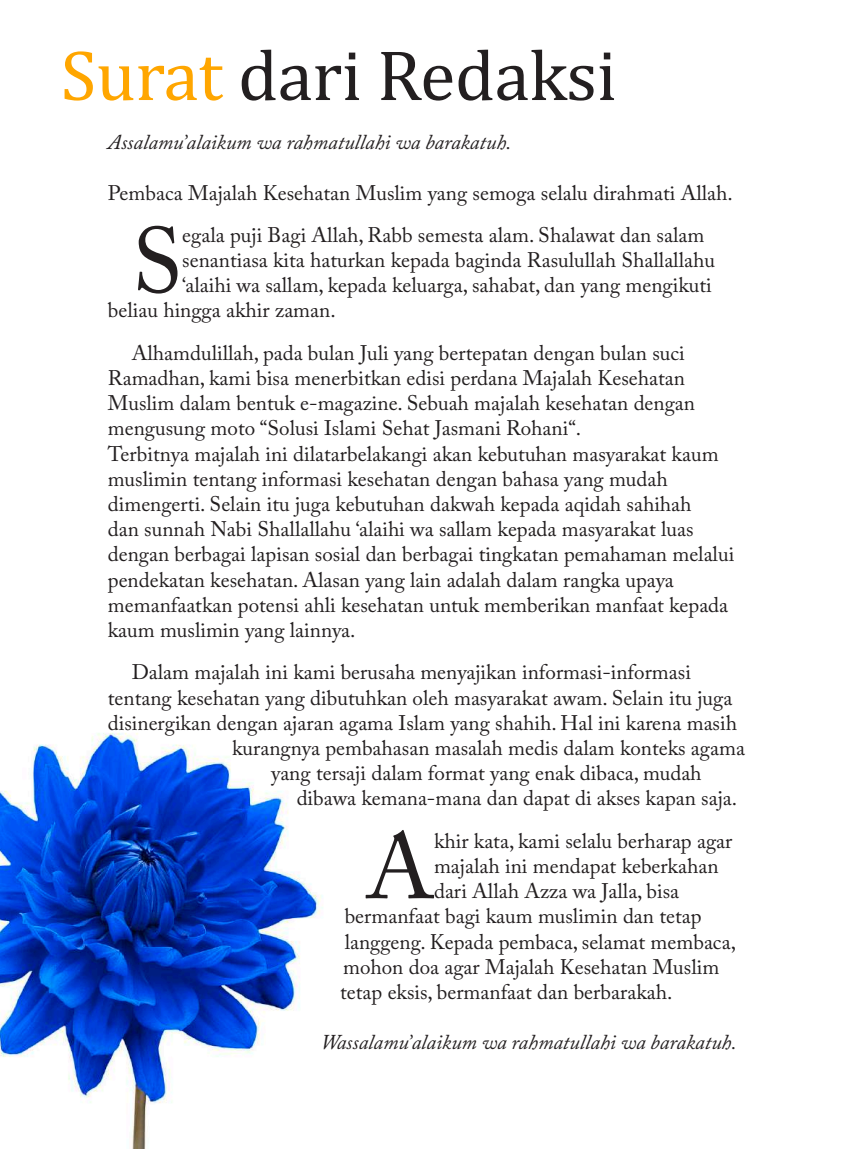
<style>
.page{position:relative;width:851px;height:1149px;background:#fff}
.page>*{position:absolute;margin:0;border:0;box-sizing:border-box;transform-origin:0 0}
.t1{font:91.95px "Adobe Caslon Pro";color:#231f20}
.t2{font:72px "Cambria";letter-spacing:-.005em;color:#231f20}
.t3{font:21px/25.2px "Adobe Caslon Pro";color:#231f20}
.t4{font:italic 21px "Adobe Caslon Pro";color:#231f20}
.s1{color:#ffa600}
</style>
<div class="page">
<img style="left:0;top:733px;width:323px;height:415px">
<h2 class="t2" style="left:61px;top:33px;width:557px"><span class="s1">Surat</span> dari Redaksi</h2>
<p class="t4" style="left:108px;top:129px;width:405px">Assalamu’alaikum wa rahmatullahi wa barakatuh.</p>
<p class="t3" style="left:108px;top:180px;width:626px">Pembaca Majalah Kesehatan Muslim yang semoga selalu dirahmati Allah.</p>
<h1 class="t1" style="left:132px;top:206px;width:52px">S</h1>
<p class="t3" style="left:182px;top:222px;width:523px">egala puji Bagi Allah, Rabb semesta alam. Shalawat dan salam</p>
<p class="t3" style="left:182px;top:247px;width:534px">senantiasa kita haturkan kepada baginda Rasulullah Shallallahu</p>
<p class="t3" style="left:182px;top:272px;width:531px">‘alaihi wa sallam, kepada keluarga, sahabat, dan yang mengikuti</p>
<p class="t3" style="left:108px;top:297px;width:229px">beliau hingga akhir zaman.</p>
<p class="t3" style="left:108px;top:340px;width:627px;text-indent:24px">Alhamdulillah, pada bulan Juli yang bertepatan dengan bulan suci Ramadhan, kami bisa menerbitkan edisi perdana Majalah Kesehatan Muslim dalam bentuk e-magazine. Sebuah majalah kesehatan dengan mengusung moto “Solusi Islami Sehat Jasmani Rohani“.<br>Terbitnya majalah ini dilatarbelakangi akan kebutuhan masyarakat kaum muslimin tentang informasi kesehatan dengan bahasa yang mudah dimengerti. Selain itu juga kebutuhan dakwah kepada aqidah sahihah<br>dan sunnah Nabi Shallallahu ‘alaihi wa sallam kepada masyarakat luas dengan berbagai lapisan sosial dan berbagai tingkatan pemahaman melalui pendekatan kesehatan. Alasan yang lain adalah dalam rangka upaya memanfaatkan potensi ahli kesehatan untuk memberikan manfaat kepada kaum muslimin yang lainnya.</p>
<p class="t3" style="left:132px;top:659px;width:560px">Dalam majalah ini kami berusaha menyajikan informasi-informasi</p>
<p class="t3" style="left:108px;top:684px;width:625px">tentang kesehatan yang dibutuhkan oleh masyarakat awam. Selain itu juga</p>
<p class="t3" style="left:108px;top:709px;width:630px">disinergikan dengan ajaran agama Islam yang shahih. Hal ini karena masih</p>
<p class="t3" style="left:232px;top:735px;width:514px">kurangnya pembahasan masalah medis dalam konteks agama</p>
<p class="t3" style="left:271px;top:760px;width:432px">yang tersaji dalam format yang enak dibaca, mudah</p>
<p class="t3" style="left:296px;top:785px;width:442px">dibawa kemana-mana dan dapat di akses kapan saja.</p>
<h1 class="t1" style="left:365px;top:812px;width:70px">A</h1>
<p class="t3" style="left:434px;top:827px;width:300px">khir kata, kami selalu berharap agar</p>
<p class="t3" style="left:434px;top:852px;width:286px">majalah ini mendapat keberkahan</p>
<p class="t3" style="left:434px;top:878px;width:246px">dari Allah Azza wa Jalla, bisa</p>
<p class="t3" style="left:344px;top:903px;width:358px">bermanfaat bagi kaum muslimin dan tetap</p>
<p class="t3" style="left:344px;top:928px;width:393px">langgeng. Kepada pembaca, selamat membaca,</p>
<p class="t3" style="left:343px;top:953px;width:377px">mohon doa agar Majalah Kesehatan Muslim</p>
<p class="t3" style="left:340px;top:978px;width:334px">tetap eksis, bermanfaat dan berbarakah.</p>
<p class="t4" style="left:320px;top:1029px;width:417px">Wassalamu’alaikum wa rahmatullahi wa barakatuh.</p>
</div>
